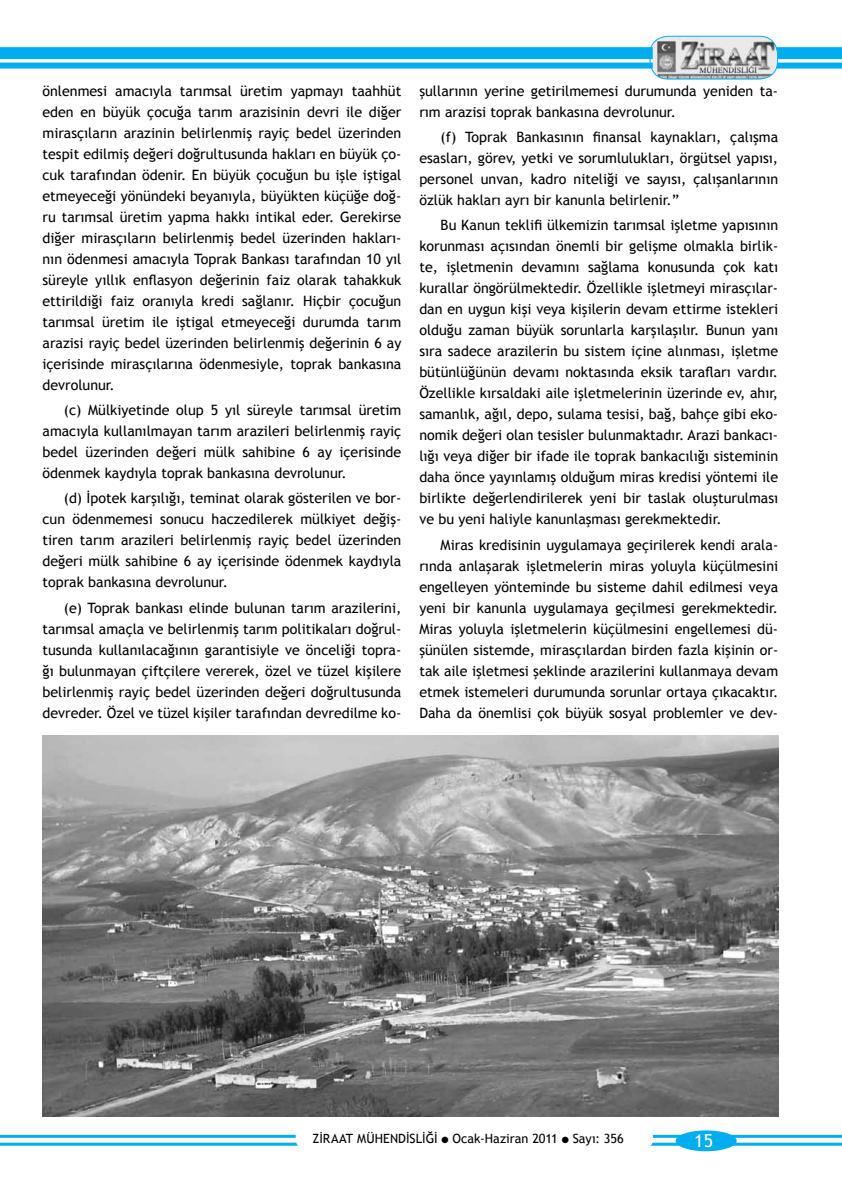
<style>
.page{position:relative;width:842px;height:1191px;background:#fff}
.page>*{position:absolute;margin:0;border:0;box-sizing:border-box;transform-origin:0 0}
.t1{font:18px "Trebuchet MS";color:#fff}
.t2{font:14.25px/21px "Trebuchet MS";color:#000;text-align:justify}
.t3{font:12.75px "Trebuchet MS";color:#000}
</style>
<div class="page">
<div style="left:0;top:47px;width:842px;height:12px;background:#00aeef"></div>
<div style="left:0;top:63px;width:842px;height:6px;background:#00aeef"></div>
<hr style="left:0;top:1142px;width:842px;height:3px;background:#00aeef">
<hr style="left:0;top:1134px;width:842px;height:3px;background:#00aeef">
<div style="left:676px;top:1130px;width:61px;height:21px;background:#00aeef;border-radius:50%"></div>
<div style="left:296px;top:1128px;width:357px;height:19px;background:#fff;border-radius:7px"></div>
<img style="left:653px;top:36px;width:124px;height:43px">
<div style="left:650px;top:36px;width:128px;height:43px;border:1px solid #00aeef;border-radius:18px"></div>
<img style="left:43px;top:735px;width:735px;height:382px">
<p class="t2" style="left:43px;top:80px;width:360px">önlenmesi amacıyla tarımsal üretim yapmayı taahhüt eden en büyük çocuğa tarım arazisinin devri ile diğer mirasçıların arazinin belirlenmiş rayiç bedel üzerinden tespit edilmiş değeri doğrultusunda hakları en büyük ço&shy;cuk tarafından ödenir. En büyük çocuğun bu işle iştigal etmeyeceği yönündeki beyanıyla, büyükten küçüğe doğ&shy;ru tarımsal üretim yapma hakkı intikal eder. Gerekirse diğer mirasçıların belirlenmiş bedel üzerinden hakları&shy;nın ödenmesi amacıyla Toprak Bankası tarafından 10 yıl süreyle yıllık enflasyon değerinin faiz olarak tahakkuk ettirildiği faiz oranıyla kredi sağlanır. Hiçbir çocuğun tarımsal üretim ile iştigal etmeyeceği durumda tarım arazisi rayiç bedel üzerinden belirlenmiş değerinin 6 ay içerisinde mirasçılarına ödenmesiyle, toprak bankasına devrolunur.</p>
<p class="t2" style="left:43px;top:400px;width:360px;text-indent:21px">(c) Mülkiyetinde olup 5 yıl süreyle tarımsal üretim amacıyla kullanılmayan tarım arazileri belirlenmiş rayiç bedel üzerinden değeri mülk sahibine 6 ay içerisinde ödenmek kaydıyla toprak bankasına devrolunur.</p>
<p class="t2" style="left:43px;top:488px;width:360px;text-indent:21px">(d) İpotek karşılığı, teminat olarak gösterilen ve bor&shy;cun ödenmemesi sonucu haczedilerek mülkiyet değiş&shy;tiren tarım arazileri belirlenmiş rayiç bedel üzerinden değeri mülk sahibine 6 ay içerisinde ödenmek kaydıyla toprak bankasına devrolunur.</p>
<p class="t2" style="left:43px;top:597px;width:360px;text-indent:21px">(e) Toprak bankası elinde bulunan tarım arazilerini, tarımsal amaçla ve belirlenmiş tarım politikaları doğrul&shy;tusunda kullanılacağının garantisiyle ve önceliği topra&shy;ğı bulunmayan çiftçilere vererek, özel ve tüzel kişilere belirlenmiş rayiç bedel üzerinden değeri doğrultusunda devreder. Özel ve tüzel kişiler tarafından devredilme ko-</p>
<p class="t2" style="left:419px;top:80px;width:360px">şullarının yerine getirilmemesi durumunda yeniden ta&shy;rım arazisi toprak bankasına devrolunur.</p>
<p class="t2" style="left:419px;top:127px;width:360px;text-indent:21px">(f) Toprak Bankasının finansal kaynakları, çalışma esasları, görev, yetki ve sorumlulukları, örgütsel yapısı, personel unvan, kadro niteliği ve sayısı, çalışanlarının özlük hakları ayrı bir kanunla belirlenir.”</p>
<p class="t2" style="left:419px;top:215px;width:360px;text-indent:21px">Bu Kanun teklifi ülkemizin tarımsal işletme yapısının korunması açısından önemli bir gelişme olmakla birlik&shy;te, işletmenin devamını sağlama konusunda çok katı kurallar öngörülmektedir. Özellikle işletmeyi mirasçılar&shy;dan en uygun kişi veya kişilerin devam ettirme istekleri olduğu zaman büyük sorunlarla karşılaşılır. Bunun yanı sıra sadece arazilerin bu sistem içine alınması, işletme bütünlüğünün devamı noktasında eksik tarafları vardır.<br>Özellikle kırsaldaki aile işletmelerinin üzerinde ev, ahır, samanlık, ağıl, depo, sulama tesisi, bağ, bahçe gibi eko&shy;nomik değeri olan tesisler bulunmaktadır. Arazi bankacı&shy;lığı veya diğer bir ifade ile toprak bankacılığı sisteminin daha önce yayınlamış olduğum miras kredisi yöntemi ile birlikte değerlendirilerek yeni bir taslak oluşturulması ve bu yeni haliyle kanunlaşması gerekmektedir.</p>
<p class="t2" style="left:419px;top:534px;width:360px;text-indent:21px">Miras kredisinin uygulamaya geçirilerek kendi arala&shy;rında anlaşarak işletmelerin miras yoluyla küçülmesini engelleyen yönteminde bu sisteme dahil edilmesi veya yeni bir kanunla uygulamaya geçilmesi gerekmektedir.<br>Miras yoluyla işletmelerin küçülmesini engellemesi dü&shy;şünülen sistemde, mirasçılardan birden fazla kişinin or&shy;tak aile işletmesi şeklinde arazilerini kullanmaya devam etmek istemeleri durumunda sorunlar ortaya çıkacaktır.<br>Daha da önemlisi çok büyük sosyal problemler ve dev-</p>
<p class="t3" style="left:313px;top:1131px;width:313px">ZİRAAT MÜHENDİSLİĞİ ● Ocak-Haziran 2011 ● Sayı: 356</p>
<p class="t1" style="left:694px;top:1130px;width:20px">15</p>
</div>
